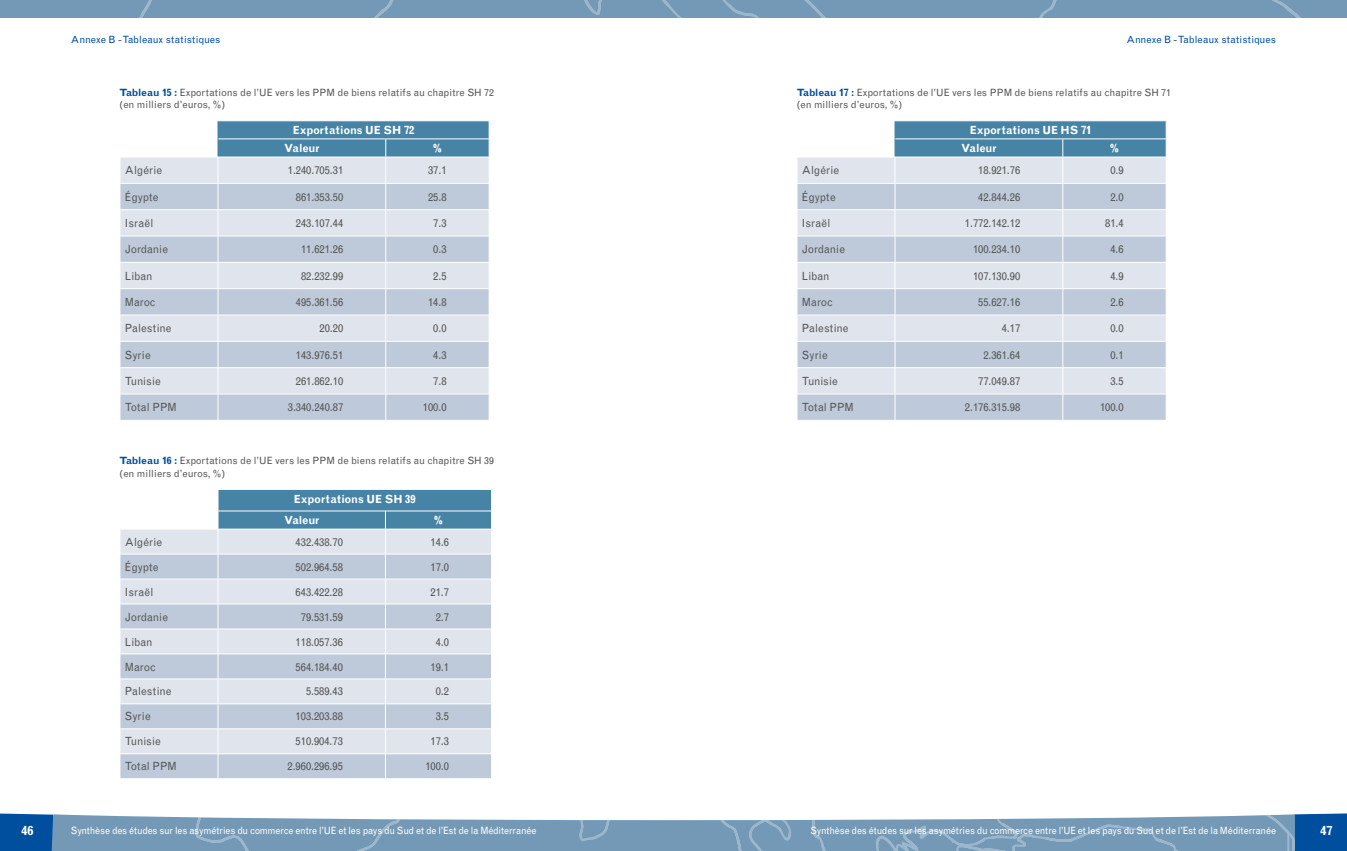
<style>
.page{position:relative;width:1347px;height:851px;background:#fff}
.page>*{position:absolute;margin:0;border:0;box-sizing:border-box;transform-origin:0 0}
.t1{font:700 12.5px "Grotesque MT Std";color:#fff}
.t2{font:11.25px "Grotesque MT Std";color:#575756;scale:.96 1}
.t3{font:700 11.25px/18.1px "Grotesque MT Std";color:#fff;scale:.96 1}
.t4{font:10px/12.5px "Grotesque MT Std";color:#575756}
.t5{font:10px "Grotesque MT Std";letter-spacing:-.02em;color:#fff;scale:.95 1}
.t6{font:10px "Grotesque MT Std";color:#004f9f}
.s1{font-weight:700;color:#004f9f}
</style>
<div class="page">
<svg style="left:0;top:813px;width:1346px;height:38px;background:#7fa2bf"></svg>
<div style="left:0;top:0;width:1346px;height:18px;background:#7399b6"></div>
<svg style="left:797px;top:121px;width:369px;height:299px;background:#c6d3e0"></svg>
<svg style="left:120px;top:121px;width:370px;height:299px;background:#c6d3e0"></svg>
<div style="left:121px;top:529px;width:97px;height:24px;background:#dfe4ed"></div>
<svg style="left:121px;top:554px;width:97px;height:224px;background:#cdd6e3"></svg>
<hr style="left:120px;top:578px;width:98px;height:1px;background:#fff">
<hr style="left:120px;top:603px;width:98px;height:1px;background:#fff">
<hr style="left:120px;top:628px;width:98px;height:1px;background:#fff">
<hr style="left:120px;top:653px;width:98px;height:1px;background:#fff">
<hr style="left:120px;top:678px;width:98px;height:1px;background:#fff">
<hr style="left:120px;top:703px;width:98px;height:1px;background:#fff">
<hr style="left:120px;top:728px;width:98px;height:1px;background:#fff">
<svg style="left:120px;top:530px;width:1px;height:248px"></svg>
<hr style="left:120px;top:753px;width:98px;height:1px;background:#fff">
<svg style="left:218px;top:489px;width:274px;height:289px;background:#bfcedc"></svg>
<p class="t6" style="left:71px;top:33px;width:151px">Annexe B - Tableaux statistiques</p>
<p class="t6" style="left:1126px;top:33px;width:151px">Annexe B - Tableaux statistiques</p>
<p class="t4" style="left:120px;top:86px;width:376px"><span class="s1">Tableau 15 :</span> Exportations de l’UE vers les PPM de biens relatifs au chapitre SH 72 (en milliers d’euros, %)</p>
<p class="t3" style="left:284px;top:121px;width:137px;text-indent:8px">Exportations UE SH 72<br>Valeur</p>
<p class="t3" style="left:433px;top:139px;width:11px">%</p>
<p class="t2" style="left:125px;top:164px;width:40px">Algérie</p>
<p class="t2" style="left:288px;top:164px;width:59px">1.240.705.31</p>
<p class="t2" style="left:428px;top:164px;width:21px">37.1</p>
<p class="t2" style="left:125px;top:190px;width:37px">Égypte</p>
<p class="t2" style="left:296px;top:190px;width:51px">861.353.50</p>
<p class="t2" style="left:428px;top:190px;width:21px">25.8</p>
<p class="t2" style="left:125px;top:216px;width:31px">Israël</p>
<p class="t2" style="left:296px;top:216px;width:51px">243.107.44</p>
<p class="t2" style="left:433px;top:216px;width:15px">7.3</p>
<p class="t2" style="left:125px;top:243px;width:46px">Jordanie</p>
<p class="t2" style="left:301px;top:243px;width:45px">11.621.26</p>
<p class="t2" style="left:433px;top:243px;width:15px">0.3</p>
<p class="t2" style="left:125px;top:269px;width:30px">Liban</p>
<p class="t2" style="left:301px;top:269px;width:45px">82.232.99</p>
<p class="t2" style="left:433px;top:269px;width:15px">2.5</p>
<p class="t2" style="left:125px;top:295px;width:34px">Maroc</p>
<p class="t2" style="left:296px;top:295px;width:51px">495.361.56</p>
<p class="t2" style="left:428px;top:295px;width:21px">14.8</p>
<p class="t2" style="left:125px;top:322px;width:50px">Palestine</p>
<p class="t2" style="left:319px;top:322px;width:26px">20.20</p>
<p class="t2" style="left:433px;top:322px;width:15px">0.0</p>
<p class="t2" style="left:125px;top:348px;width:28px">Syrie</p>
<p class="t2" style="left:296px;top:348px;width:51px">143.976.51</p>
<p class="t2" style="left:433px;top:348px;width:15px">4.3</p>
<p class="t2" style="left:125px;top:374px;width:39px">Tunisie</p>
<p class="t2" style="left:296px;top:374px;width:51px">261.862.10</p>
<p class="t2" style="left:433px;top:374px;width:15px">7.8</p>
<p class="t2" style="left:125px;top:400px;width:55px">Total PPM</p>
<p class="t2" style="left:288px;top:400px;width:59px">3.340.240.87</p>
<p class="t2" style="left:423px;top:400px;width:26px">100.0</p>
<p class="t4" style="left:120px;top:455px;width:376px"><span class="s1">Tableau 16 :</span> Exportations de l’UE vers les PPM de biens relatifs au chapitre SH 39 (en milliers d’euros, %)</p>
<p class="t3" style="left:284px;top:487px;width:138px;line-height:21.6px;text-indent:10px">Exportations UE SH 39<br>Valeur</p>
<p class="t3" style="left:434px;top:511px;width:11px">%</p>
<p class="t2" style="left:125px;top:535px;width:40px">Algérie</p>
<p class="t2" style="left:296px;top:535px;width:51px">432.438.70</p>
<p class="t2" style="left:430px;top:535px;width:21px">14.6</p>
<p class="t2" style="left:125px;top:560px;width:37px">Égypte</p>
<p class="t2" style="left:296px;top:560px;width:51px">502.964.58</p>
<p class="t2" style="left:430px;top:560px;width:21px">17.0</p>
<p class="t2" style="left:125px;top:585px;width:31px">Israël</p>
<p class="t2" style="left:296px;top:585px;width:51px">643.422.28</p>
<p class="t2" style="left:430px;top:585px;width:21px">21.7</p>
<p class="t2" style="left:125px;top:610px;width:46px">Jordanie</p>
<p class="t2" style="left:301px;top:610px;width:45px">79.531.59</p>
<p class="t2" style="left:436px;top:610px;width:15px">2.7</p>
<p class="t2" style="left:125px;top:635px;width:30px">Liban</p>
<p class="t2" style="left:296px;top:635px;width:51px">118.057.36</p>
<p class="t2" style="left:436px;top:635px;width:15px">4.0</p>
<p class="t2" style="left:125px;top:660px;width:34px">Maroc</p>
<p class="t2" style="left:296px;top:660px;width:51px">564.184.40</p>
<p class="t2" style="left:430px;top:660px;width:21px">19.1</p>
<p class="t2" style="left:125px;top:685px;width:50px">Palestine</p>
<p class="t2" style="left:306px;top:685px;width:40px">5.589.43</p>
<p class="t2" style="left:436px;top:685px;width:15px">0.2</p>
<p class="t2" style="left:125px;top:709px;width:28px">Syrie</p>
<p class="t2" style="left:296px;top:709px;width:51px">103.203.88</p>
<p class="t2" style="left:436px;top:709px;width:15px">3.5</p>
<p class="t2" style="left:125px;top:734px;width:39px">Tunisie</p>
<p class="t2" style="left:296px;top:734px;width:51px">510.904.73</p>
<p class="t2" style="left:430px;top:734px;width:21px">17.3</p>
<p class="t2" style="left:125px;top:759px;width:55px">Total PPM</p>
<p class="t2" style="left:287px;top:759px;width:59px">2.960.296.95</p>
<p class="t2" style="left:425px;top:759px;width:26px">100.0</p>
<p class="t4" style="left:796px;top:86px;width:376px"><span class="s1">Tableau 17 :</span> Exportations de l’UE vers les PPM de biens relatifs au chapitre SH 71 (en milliers d’euros, %)</p>
<p class="t3" style="left:961px;top:121px;width:137px;text-indent:8px">Exportations UE HS 71<br>Valeur</p>
<p class="t3" style="left:1109px;top:139px;width:11px">%</p>
<p class="t2" style="left:802px;top:164px;width:40px">Algérie</p>
<p class="t2" style="left:978px;top:164px;width:45px">18.921.76</p>
<p class="t2" style="left:1110px;top:164px;width:15px">0.9</p>
<p class="t2" style="left:802px;top:190px;width:37px">Égypte</p>
<p class="t2" style="left:978px;top:190px;width:45px">42.844.26</p>
<p class="t2" style="left:1110px;top:190px;width:15px">2.0</p>
<p class="t2" style="left:802px;top:216px;width:31px">Israël</p>
<p class="t2" style="left:965px;top:216px;width:59px">1.772.142.12</p>
<p class="t2" style="left:1105px;top:216px;width:21px">81.4</p>
<p class="t2" style="left:802px;top:243px;width:46px">Jordanie</p>
<p class="t2" style="left:973px;top:243px;width:51px">100.234.10</p>
<p class="t2" style="left:1110px;top:243px;width:15px">4.6</p>
<p class="t2" style="left:802px;top:269px;width:30px">Liban</p>
<p class="t2" style="left:973px;top:269px;width:51px">107.130.90</p>
<p class="t2" style="left:1110px;top:269px;width:15px">4.9</p>
<p class="t2" style="left:802px;top:295px;width:34px">Maroc</p>
<p class="t2" style="left:978px;top:295px;width:45px">55.627.16</p>
<p class="t2" style="left:1110px;top:295px;width:15px">2.6</p>
<p class="t2" style="left:802px;top:322px;width:50px">Palestine</p>
<p class="t2" style="left:1001px;top:322px;width:21px">4.17</p>
<p class="t2" style="left:1110px;top:322px;width:15px">0.0</p>
<p class="t2" style="left:802px;top:348px;width:28px">Syrie</p>
<p class="t2" style="left:983px;top:348px;width:40px">2.361.64</p>
<p class="t2" style="left:1110px;top:348px;width:15px">0.1</p>
<p class="t2" style="left:802px;top:374px;width:39px">Tunisie</p>
<p class="t2" style="left:978px;top:374px;width:45px">77.049.87</p>
<p class="t2" style="left:1110px;top:374px;width:15px">3.5</p>
<p class="t2" style="left:802px;top:400px;width:55px">Total PPM</p>
<p class="t2" style="left:965px;top:400px;width:59px">2.176.315.98</p>
<p class="t2" style="left:1100px;top:400px;width:26px">100.0</p>
<p class="t1" style="left:22px;top:823px;width:13px">46</p>
<p class="t5" style="left:71px;top:825px;width:491px">Synthèse des études sur les asymétries du commerce entre l’UE et les pays du Sud et de l’Est de la Méditerranée</p>
<p class="t5" style="left:810px;top:825px;width:491px">Synthèse des études sur les asymétries du commerce entre l’UE et les pays du Sud et de l’Est de la Méditerranée</p>
<p class="t1" style="left:1320px;top:823px;width:13px">47</p>
</div>
